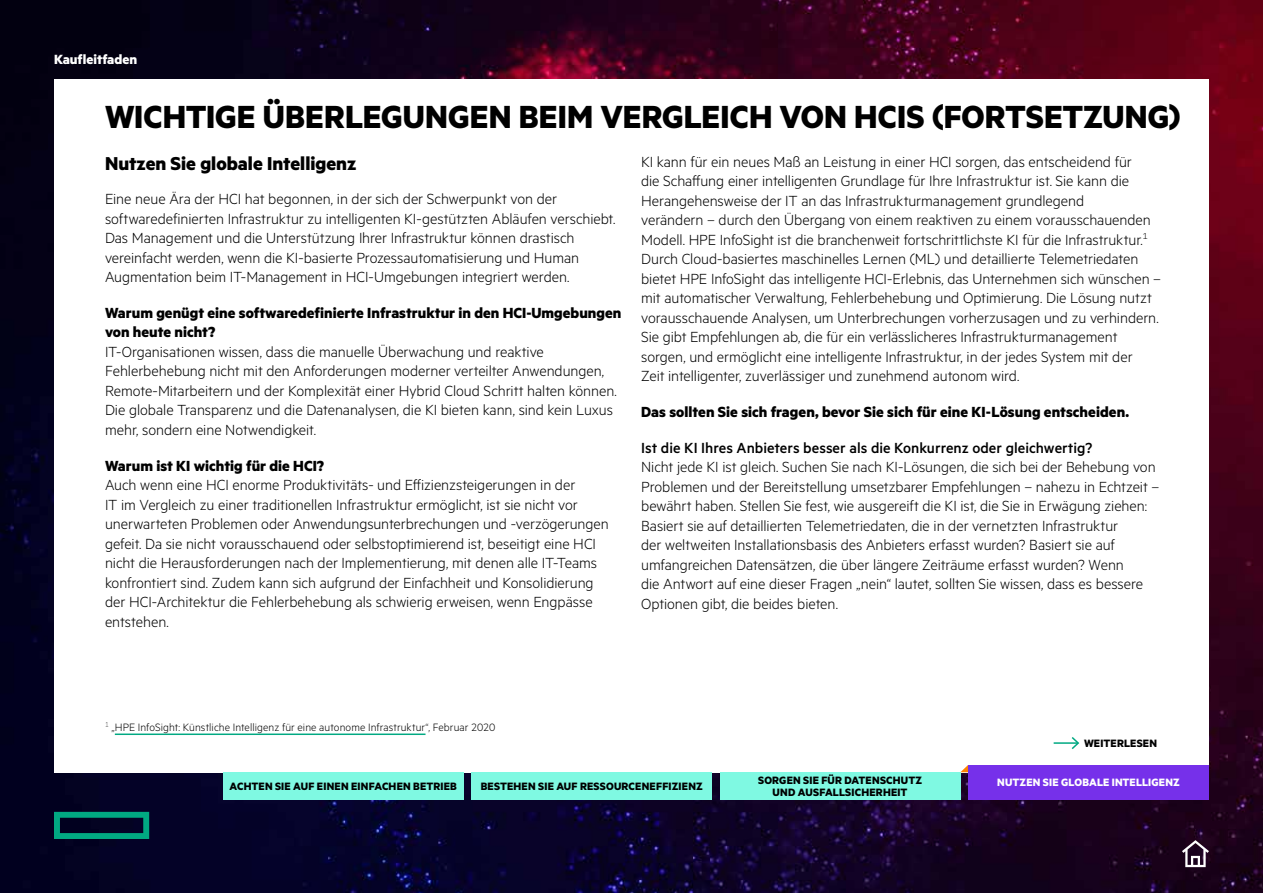
<style>
.page{position:relative;width:1263px;height:893px;background:#fff}
.page>*{position:absolute;margin:0;border:0;box-sizing:border-box;transform-origin:0 0}
.t1{font:700 36px "Metric HPE";letter-spacing:.005em;color:#000}
.t2{font:700 21px "Metric HPE";color:#000}
.t3{font:300 16.5px/19.5px "Metric HPE";letter-spacing:-.005em;color:#000}
.t4{font:700 16.5px/19.5px "Metric HPE";color:#000}
.t5{font:500 16.5px "Metric HPE";color:#000}
.t6{font:700 15px "Metric HPE";color:#fff}
.t7{font:700 12px/12px "Metric HPE";letter-spacing:.02em;color:#000;text-align:center}
.t8{font:300 12px "Metric HPE";letter-spacing:.005em;color:#000}
.t9{font:700 12px "Metric HPE";letter-spacing:.01em;color:#fff}
</style>
<div class="page">
<img style="left:0;top:0;width:1263px;height:893px">
<div style="left:54px;top:79px;width:1155px;height:693px;background:#fff"></div>
<svg style="left:54px;top:812px;width:95px;height:27px;background:#015551"></svg>
<hr style="left:1054px;top:742px;width:24px;height:2px;background:#01a982">
<svg style="left:1070px;top:737px;width:10px;height:12px"></svg>
<hr style="left:115px;top:733px;width:310px;height:2px;background:#01a982">
<div style="left:223px;top:772px;width:241px;height:27px;background:#7ff9e2"></div>
<div style="left:720px;top:772px;width:240px;height:27px;background:#7ff9e2"></div>
<div style="left:471px;top:772px;width:241px;height:27px;background:#7ff9e2"></div>
<svg style="left:960px;top:765px;width:8px;height:7px"></svg>
<div style="left:968px;top:765px;width:241px;height:34px;background:#7630ea"></div>
<svg style="left:1182px;top:840px;width:27px;height:27px"></svg>
<p class="t6" style="left:54px;top:50px;width:85px">Kaufleitfaden</p>
<h1 class="t1" style="left:105px;top:95px;width:1077px">WICHTIGE ÜBERLEGUNGEN BEIM VERGLEICH VON HCIS (FORTSETZUNG)</h1>
<p class="t2" style="left:105px;top:150px;width:253px">Nutzen Sie globale Intelligenz</p>
<p class="t3" style="left:105px;top:189px;width:512px">Eine neue Ära der HCI hat begonnen, in der sich der Schwerpunkt von der softwaredefinierten Infrastruktur zu intelligenten KI-gestützten Abläufen verschiebt.<br>Das Management und die Unterstützung Ihrer Infrastruktur können drastisch vereinfacht werden, wenn die KI-basierte Prozessautomatisierung und Human Augmentation beim IT-Management in HCI-Umgebungen integriert werden.</p>
<p class="t4" style="left:105px;top:302px;width:518px">Warum genügt eine softwaredefinierte Infrastruktur in den HCI-Umgebungen von heute nicht?</p>
<p class="t3" style="left:105px;top:341px;width:513px">IT-Organisationen wissen, dass die manuelle Überwachung und reaktive Fehlerbehebung nicht mit den Anforderungen moderner verteilter Anwendungen, Remote-Mitarbeitern und der Komplexität einer Hybrid Cloud Schritt halten können.<br>Die globale Transparenz und die Datenanalysen, die KI bieten kann, sind kein Luxus mehr, sondern eine Notwendigkeit.</p>
<p class="t4" style="left:105px;top:455px;width:221px">Warum ist KI wichtig für die HCI?</p>
<p class="t3" style="left:105px;top:475px;width:505px">Auch wenn eine HCI enorme Produktivitäts- und Effizienzsteigerungen in der<br>IT im Vergleich zu einer traditionellen Infrastruktur ermöglicht, ist sie nicht vor unerwarteten Problemen oder Anwendungsunterbrechungen und -verzögerungen gefeit. Da sie nicht vorausschauend oder selbstoptimierend ist, beseitigt eine HCI nicht die Herausforderungen nach der Implementierung, mit denen alle IT-Teams konfrontiert sind. Zudem kann sich aufgrund der Einfachheit und Konsolidierung der HCI-Architektur die Fehlerbehebung als schwierig erweisen, wenn Engpässe entstehen.</p>
<p class="t3" style="left:641px;top:151px;width:521px">KI kann für ein neues Maß an Leistung in einer HCI sorgen, das entscheidend für<br>die Schaffung einer intelligenten Grundlage für Ihre Infrastruktur ist. Sie kann die Herangehensweise der IT an das Infrastrukturmanagement grundlegend<br>verändern – durch den Übergang von einem reaktiven zu einem vorausschauenden Modell. HPE InfoSight ist die branchenweit fortschrittlichste KI für die Infrastruktur.<sup>1<br></sup>Durch Cloud-basiertes maschinelles Lernen (ML) und detaillierte Telemetriedaten bietet HPE InfoSight das intelligente HCI-Erlebnis, das Unternehmen sich wünschen – mit automatischer Verwaltung, Fehlerbehebung und Optimierung. Die Lösung nutzt vorausschauende Analysen, um Unterbrechungen vorherzusagen und zu verhindern.<br>Sie gibt Empfehlungen ab, die für ein verlässlicheres Infrastrukturmanagement sorgen, und ermöglicht eine intelligente Infrastruktur, in der jedes System mit der<br>Zeit intelligenter, zuverlässiger und zunehmend autonom wird.</p>
<p class="t4" style="left:641px;top:402px;width:489px">Das sollten Sie sich fragen, bevor Sie sich für eine KI-Lösung entscheiden.</p>
<p class="t5" style="left:641px;top:438px;width:452px">Ist die KI Ihres Anbieters besser als die Konkurrenz oder gleichwertig?</p>
<p class="t3" style="left:641px;top:457px;width:520px">Nicht jede KI ist gleich. Suchen Sie nach KI-Lösungen, die sich bei der Behebung von Problemen und der Bereitstellung umsetzbarer Empfehlungen – nahezu in Echtzeit – bewährt haben. Stellen Sie fest, wie ausgereift die KI ist, die Sie in Erwägung ziehen:<br>Basiert sie auf detaillierten Telemetriedaten, die in der vernetzten Infrastruktur<br>der weltweiten Installationsbasis des Anbieters erfasst wurden? Basiert sie auf umfangreichen Datensätzen, die über längere Zeiträume erfasst wurden? Wenn<br>die Antwort auf eine dieser Fragen „nein“ lautet, sollten Sie wissen, dass es bessere Optionen gibt, die beides bieten.</p>
<p class="t8" style="left:105px;top:720px;width:392px"><sup>1</sup> „HPE InfoSight: Künstliche Intelligenz für eine autonome Infrastruktur“, Februar 2020</p>
<p class="t7" style="left:1084px;top:737px;width:75px">WEITERLESEN</p>
<p class="t7" style="left:230px;top:780px;width:229px">ACHTEN SIE AUF EINEN EINFACHEN BETRIEB</p>
<p class="t7" style="left:758px;top:774px;width:165px">SORGEN SIE FÜR DATENSCHUTZ<br>UND AUSFALLSICHERHEIT</p>
<p class="t7" style="left:481px;top:780px;width:223px">BESTEHEN SIE AUF RESSOURCENEFFIZIENZ</p>
<p class="t9" style="left:997px;top:775px;width:184px">NUTZEN SIE GLOBALE INTELLIGENZ</p>
</div>
